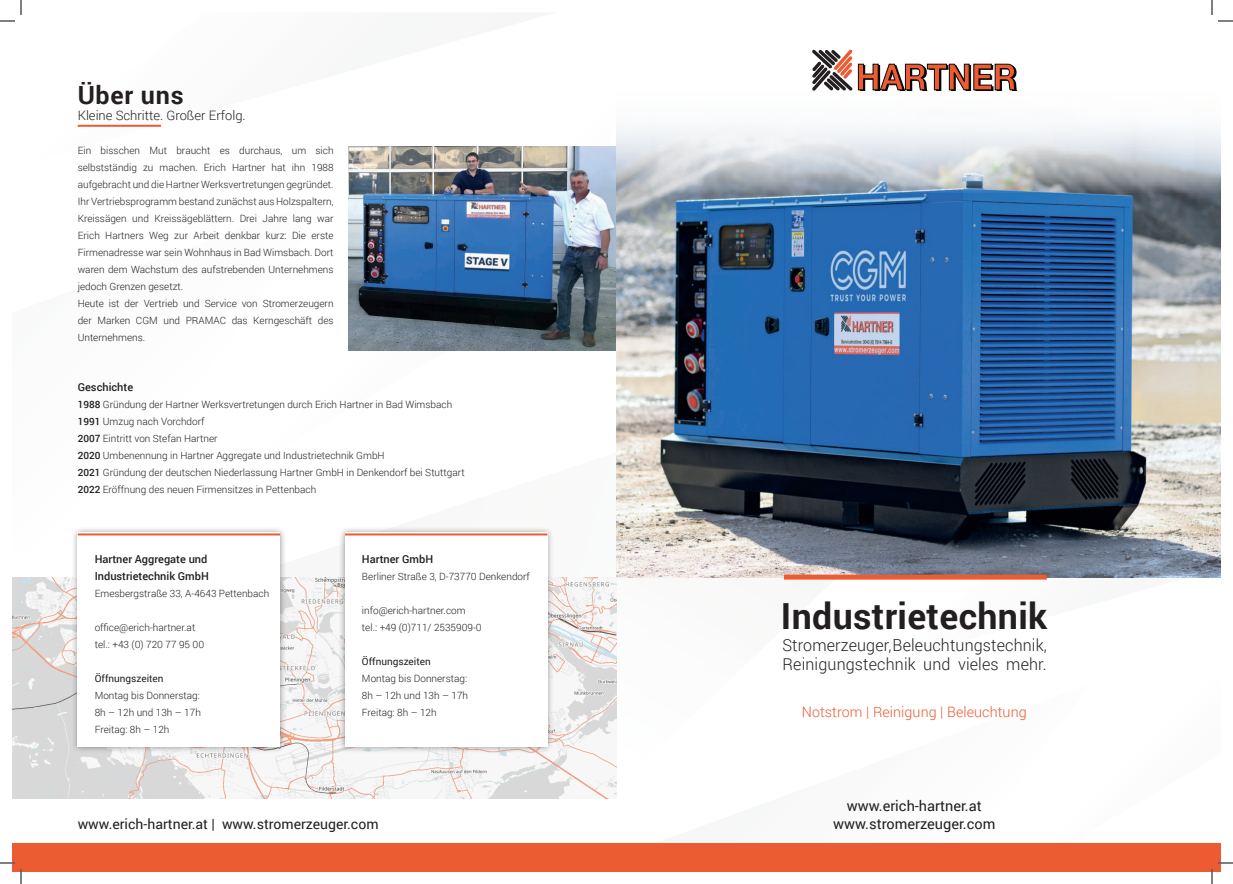
<style>
.page{position:relative;width:1233px;height:884px;background:#fff}
.page>*{position:absolute;margin:0;border:0;box-sizing:border-box;transform-origin:0 0}
.t1{font:700 36px "Roboto";letter-spacing:.01em;color:#231f20}
.t2{font:700 25px "Roboto";letter-spacing:.03em;color:#231f20}
.t3{font:300 16.6px/19.5px "Roboto";letter-spacing:.01em;color:#231f20}
.t4{font:14.5px "Roboto";color:#231f20}
.t5{font:300 14.3px "Roboto";letter-spacing:.005em;color:#ec5b31}
.t6{font:14px "Roboto";color:#231f20}
.t7{font:300 13px "Roboto";color:#231f20}
.t8{font:500 11px/17px "Roboto";color:#231f20}
.t9{font:300 10px/17px "Roboto";color:#231f20}
.t10{font:10px "Roboto";color:#231f20}
.s1{font-weight:500}
</style>
<div class="page">
<svg style="left:616px;top:792px;width:389px;height:80px"></svg>
<img style="left:616px;top:192px;width:604px;height:385px">
<svg style="left:615px;top:12px;width:605px;height:180px"></svg>
<svg style="left:858px;top:64px;width:159px;height:27px"></svg>
<svg style="left:812px;top:49px;width:40px;height:42px"></svg>
<img style="left:349px;top:146px;width:266px;height:205px">
<img style="left:12px;top:577px;width:604px;height:221px">
<div style="left:71px;top:526px;width:216px;height:228px;background:#231f20;opacity:.46"></div>
<div style="left:78px;top:533px;width:202px;height:214px;background:#fff"></div>
<hr style="left:78px;top:533px;width:202px;height:2px;background:#ec5b31">
<div style="left:338px;top:526px;width:216px;height:228px;background:#231f20;opacity:.46"></div>
<div style="left:345px;top:533px;width:202px;height:214px;background:#fff"></div>
<hr style="left:345px;top:533px;width:202px;height:2px;background:#ec5b31">
<hr style="left:78px;top:125px;width:83px;height:2px;background:#ec5b31">
<div style="left:784px;top:575px;width:262px;height:5px;background:#ec5b31"></div>
<div style="left:12px;top:843px;width:1208px;height:28px;background:#ec5b31"></div>
<svg style="left:1218px;top:20px;width:15px;height:2px"></svg>
<svg style="left:0;top:0;width:22px;height:22px"></svg>
<svg style="left:0;top:862px;width:22px;height:22px"></svg>
<svg style="left:1211px;top:0;width:1px;height:15px"></svg>
<svg style="left:1168px;top:854px;width:65px;height:30px"></svg>
<h2 class="t2" style="left:78px;top:85px;width:107px">Über uns</h2>
<h3 class="t7" style="left:78px;top:109px;width:169px">Kleine Schritte. Großer Erfolg.</h3>
<p class="t9" style="left:78px;top:142px;width:257px">Ein bisschen Mut braucht es durchaus, um sich selbstständig zu machen. Erich Hartner hat ihn 1988 aufgebracht und die Hartner Werksvertretungen gegründet.<br>Ihr Vertriebsprogramm bestand zunächst aus Holzspaltern, Kreissägen und Kreissägeblättern. Drei Jahre lang war Erich Hartners Weg zur Arbeit denkbar kurz: Die erste Firmenadresse war sein Wohnhaus in Bad Wimsbach. Dort waren dem Wachstum des aufstrebenden Unternehmens jedoch Grenzen gesetzt.<br>Heute ist der Vertrieb und Service von Stromerzeugern der Marken CGM und PRAMAC das Kerngeschäft des Unternehmens.</p>
<p class="t8" style="left:78px;top:380px;width:57px">Geschichte</p>
<p class="t9" style="left:78px;top:397px;width:388px"><span class="s1">1988</span> Gründung der Hartner Werksvertretungen durch Erich Hartner in Bad Wimsbach <span class="s1">1991</span> Umzug nach Vorchdorf<br><span class="s1">2007</span> Eintritt von Stefan Hartner<br><span class="s1">2020</span> Umbenennung in Hartner Aggregate und Industrietechnik GmbH<br><span class="s1">2021</span> Gründung der deutschen Niederlassung Hartner GmbH in Denkendorf bei Stuttgart <span class="s1">2022</span> Eröffnung des neuen Firmensitzes in Pettenbach</p>
<p class="t8" style="left:95px;top:551px;width:116px">Hartner Aggregate und<br>Industrietechnik GmbH</p>
<p class="t9" style="left:95px;top:585px;width:176px">Emesbergstraße 33, A-4643 Pettenbach</p>
<p class="t9" style="left:95px;top:618px;width:111px">office@erich-hartner.at tel.: +43 (0) 720 77 95 00</p>
<p class="t10" style="left:95px;top:674px;width:70px">Öffnungszeiten</p>
<p class="t9" style="left:95px;top:687px;width:108px;text-align:justify">Montag bis Donnerstag:<br>8h – 12h und 13h – 17h Freitag: 8h – 12h</p>
<p class="t8" style="left:362px;top:551px;width:73px">Hartner GmbH</p>
<p class="t9" style="left:362px;top:568px;width:169px">Berliner Straße 3, D-73770 Denkendorf</p>
<p class="t9" style="left:362px;top:601px;width:121px">info@erich-hartner.com tel.: +49 (0)711/ 2535909-0</p>
<p class="t10" style="left:362px;top:657px;width:70px">Öffnungszeiten</p>
<p class="t9" style="left:362px;top:670px;width:108px;text-align:justify">Montag bis Donnerstag:<br>8h – 12h und 13h – 17h Freitag: 8h – 12h</p>
<h1 class="t1" style="left:781px;top:601px;width:268px">Industrietechnik</h1>
<h3 class="t3" style="left:782px;top:636px;width:266px">Stromerzeuger, Beleuchtungstechnik,<br>Reinigungstechnik und vieles mehr.</h3>
<h3 class="t5" style="left:802px;top:706px;width:226px">Notstrom | Reinigung | Beleuchtung</h3>
<h3 class="t4" style="left:846px;top:800px;width:136px">www.erich-hartner.at</h3>
<h3 class="t6" style="left:78px;top:818px;width:302px">www.erich-hartner.at | www.stromerzeuger.com</h3>
<h3 class="t4" style="left:833px;top:818px;width:164px">www.stromerzeuger.com</h3>
</div>
